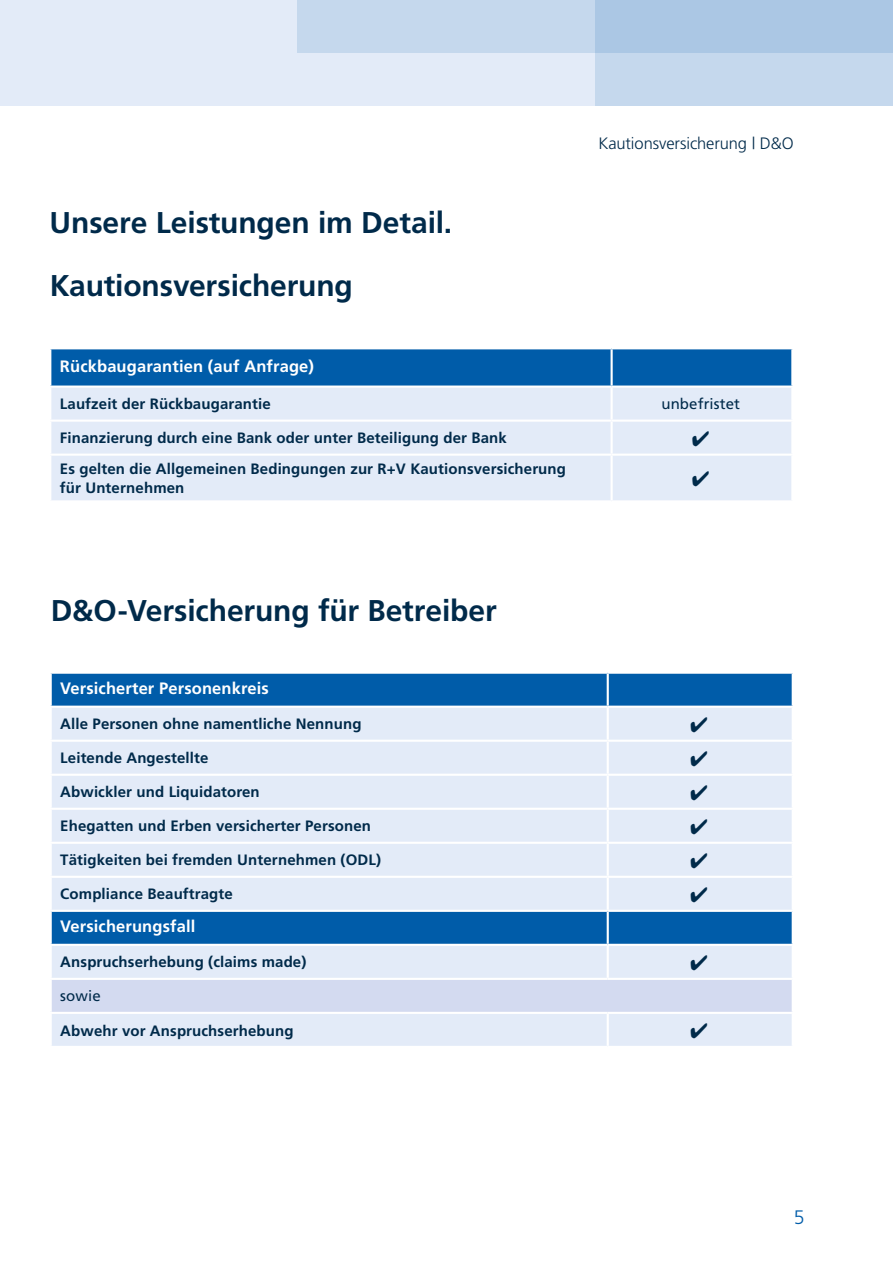
<style>
.page{position:relative;width:893px;height:1263px;background:#fff}
.page>*{position:absolute;margin:0;border:0;box-sizing:border-box;transform-origin:0 0}
.t1{font:700 30px "Frutiger";letter-spacing:-.005em;color:#002a4a}
.t2{font:300 19.5px "Frutiger";color:#005ca9}
.t3{font:700 16.5px "Frutiger LT";letter-spacing:.01em;color:#fff}
.t4{font:300 16.5px "Frutiger";letter-spacing:-.005em;color:#002a4a}
.t5{font:700 15px/19.5px "Frutiger LT";letter-spacing:.01em;color:#002a4a}
.t6{font:15px "Frutiger LT";letter-spacing:.01em;color:#002a4a}
</style>
<div class="page">
<div style="left:0;top:0;width:893px;height:105px;background:#e3ebf8"></div>
<div style="left:298px;top:0;width:595px;height:53px;background:#c5d8ed"></div>
<div style="left:595px;top:0;width:298px;height:105px;background:linear-gradient(to right,#b8cfe8,#b8cfe8)"></div>
<div style="left:51px;top:349px;width:740px;height:36px;background:#005ca9"></div>
<div style="left:51px;top:388px;width:740px;height:112px;background:#e3ebf8"></div>
<hr style="left:49px;top:420px;width:563px;height:2px;background:#fff">
<hr style="left:612px;top:420px;width:181px;height:2px;background:#fff">
<hr style="left:49px;top:454px;width:563px;height:2px;background:#fff">
<hr style="left:612px;top:454px;width:181px;height:2px;background:#fff">
<hr style="left:611px;top:388px;width:2px;height:32px;background:#fff">
<hr style="left:611px;top:422px;width:2px;height:32px;background:#fff">
<hr style="left:611px;top:456px;width:2px;height:44px;background:#fff">
<hr style="left:611px;top:349px;width:2px;height:36px;background:#fff">
<div style="left:52px;top:674px;width:740px;height:32px;background:#005ca9"></div>
<svg style="left:52px;top:708px;width:740px;height:338px;fill:#e3ebf8"></svg>
<div style="left:51px;top:979px;width:742px;height:34px;background:#d3daf0"></div>
<hr style="left:50px;top:740px;width:558px;height:2px;background:#fff">
<hr style="left:608px;top:740px;width:186px;height:2px;background:#fff">
<hr style="left:50px;top:774px;width:558px;height:2px;background:#fff">
<hr style="left:608px;top:774px;width:186px;height:2px;background:#fff">
<hr style="left:50px;top:808px;width:558px;height:2px;background:#fff">
<hr style="left:608px;top:808px;width:186px;height:2px;background:#fff">
<hr style="left:50px;top:842px;width:558px;height:2px;background:#fff">
<hr style="left:608px;top:842px;width:186px;height:2px;background:#fff">
<hr style="left:50px;top:876px;width:558px;height:2px;background:#fff">
<hr style="left:608px;top:876px;width:186px;height:2px;background:#fff">
<hr style="left:50px;top:910px;width:558px;height:2px;background:#fff">
<hr style="left:608px;top:910px;width:186px;height:2px;background:#fff">
<hr style="left:50px;top:944px;width:558px;height:2px;background:#fff">
<hr style="left:608px;top:944px;width:186px;height:2px;background:#fff">
<hr style="left:50px;top:978px;width:558px;height:2px;background:#fff">
<hr style="left:50px;top:980px;width:2px;height:32px;background:#fff">
<hr style="left:608px;top:978px;width:186px;height:2px;background:#fff">
<hr style="left:50px;top:1012px;width:558px;height:2px;background:#fff">
<hr style="left:608px;top:1012px;width:186px;height:2px;background:#fff">
<hr style="left:607px;top:708px;width:2px;height:32px;background:#fff">
<hr style="left:607px;top:742px;width:2px;height:32px;background:#fff">
<hr style="left:607px;top:776px;width:2px;height:32px;background:#fff">
<hr style="left:607px;top:810px;width:2px;height:32px;background:#fff">
<hr style="left:607px;top:844px;width:2px;height:32px;background:#fff">
<hr style="left:607px;top:878px;width:2px;height:32px;background:#fff">
<hr style="left:607px;top:946px;width:2px;height:32px;background:#fff">
<hr style="left:792px;top:980px;width:2px;height:32px;background:#fff">
<hr style="left:607px;top:1014px;width:2px;height:32px;background:#fff">
<hr style="left:607px;top:674px;width:2px;height:32px;background:#fff">
<hr style="left:607px;top:912px;width:2px;height:32px;background:#fff">
<svg style="left:693px;top:431px;width:16px;height:15px"></svg>
<svg style="left:693px;top:471px;width:16px;height:15px"></svg>
<svg style="left:691px;top:717px;width:16px;height:15px"></svg>
<svg style="left:691px;top:751px;width:16px;height:15px"></svg>
<svg style="left:691px;top:785px;width:16px;height:15px"></svg>
<svg style="left:691px;top:819px;width:16px;height:15px"></svg>
<svg style="left:691px;top:853px;width:16px;height:15px"></svg>
<svg style="left:691px;top:887px;width:16px;height:15px"></svg>
<svg style="left:691px;top:955px;width:16px;height:15px"></svg>
<svg style="left:691px;top:1023px;width:16px;height:15px"></svg>
<h1 class="t1" style="left:50px;top:204px;width:404px">Unsere Leistungen im Detail.</h1>
<h1 class="t1" style="left:50px;top:267px;width:305px">Kautionsversicherung</h1>
<p class="t4" style="left:598px;top:133px;width:197px">Kautionsversicherung | D&amp;O</p>
<p class="t3" style="left:60px;top:356px;width:256px">Rückbaugarantien (auf Anfrage)</p>
<p class="t5" style="left:60px;top:394px;width:212px">Laufzeit der Rückbaugarantie</p>
<p class="t6" style="left:661px;top:395px;width:80px">unbefristet</p>
<p class="t5" style="left:60px;top:428px;width:448px">Finanzierung durch eine Bank oder unter Beteiligung der Bank</p>
<p class="t5" style="left:60px;top:459px;width:508px">Es gelten die Allgemeinen Bedingungen zur R+V Kautionsversicherung für Unternehmen</p>
<h1 class="t1" style="left:51px;top:593px;width:447px">D&amp;O-Versicherung für Betreiber</h1>
<p class="t3" style="left:60px;top:679px;width:210px">Versicherter Personenkreis</p>
<p class="t5" style="left:60px;top:714px;width:303px">Alle Personen ohne namentliche Nennung</p>
<p class="t5" style="left:60px;top:748px;width:150px">Leitende Angestellte</p>
<p class="t5" style="left:60px;top:782px;width:201px">Abwickler und Liquidatoren</p>
<p class="t5" style="left:60px;top:816px;width:312px">Ehegatten und Erben versicherter Personen</p>
<p class="t5" style="left:60px;top:850px;width:322px">Tätigkeiten bei fremden Unternehmen (ODL)</p>
<p class="t5" style="left:60px;top:884px;width:174px">Compliance Beauftragte</p>
<p class="t3" style="left:60px;top:917px;width:137px">Versicherungsfall</p>
<p class="t5" style="left:60px;top:952px;width:248px">Anspruchserhebung (claims made)</p>
<p class="t6" style="left:60px;top:987px;width:42px">sowie</p>
<p class="t5" style="left:60px;top:1020px;width:235px">Abwehr vor Anspruchserhebung</p>
<h2 class="t2" style="left:794px;top:1206px;width:12px">5</h2>
</div>
